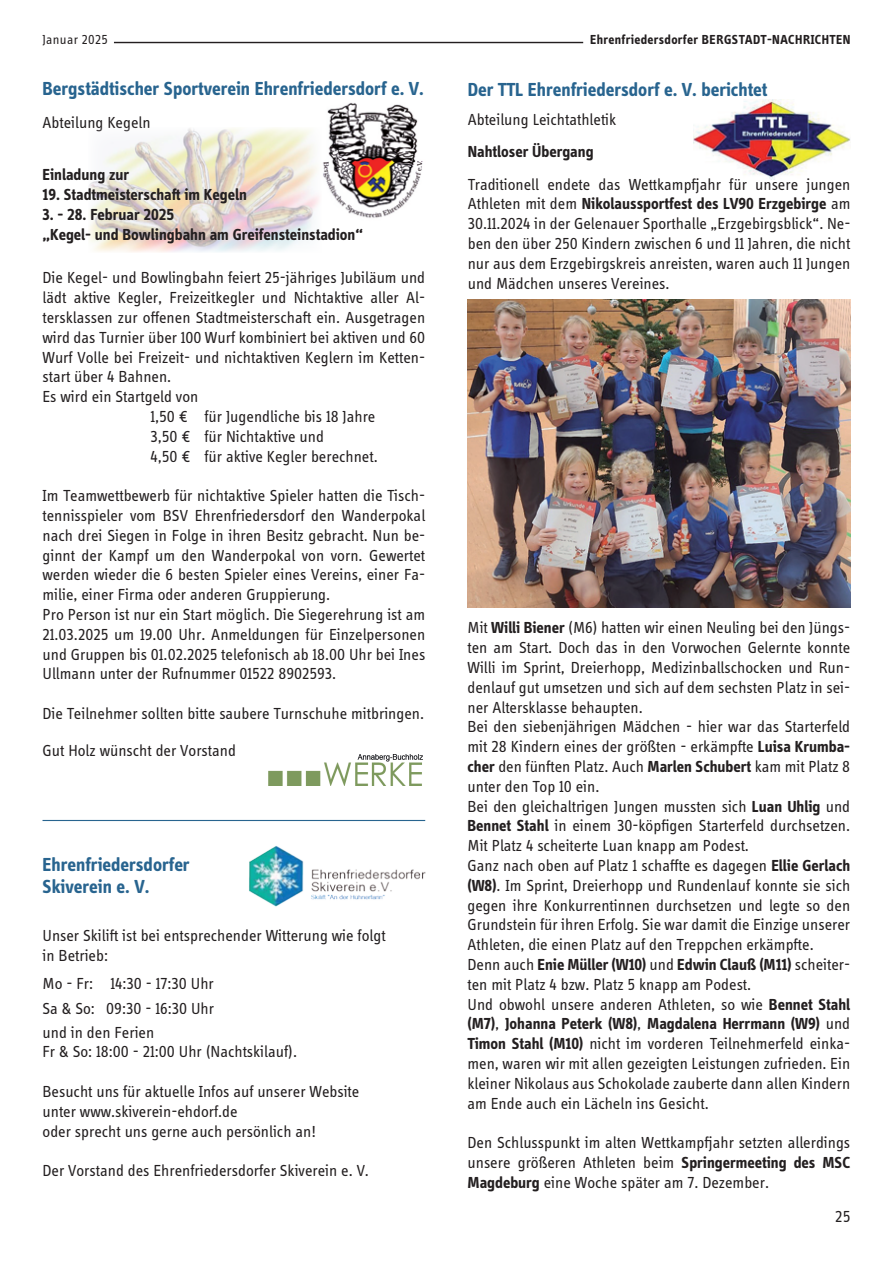
<style>
.page{position:relative;width:893px;height:1263px;background:#fff}
.page>*{position:absolute;margin:0;border:0;box-sizing:border-box;transform-origin:0 0}
.Mengentext_normal{font:700 19.5px "Info Display Pro";color:#28648f}
.Mengentext_normal-2{font:16.5px/19.8px "Info Display Pro";color:#231f20;text-align:justify}
.Mengentext_normal-3{font:700 16.5px "Info Display Pro";color:#231f20}
.t1{font:700 13.5px "Info Display Pro";letter-spacing:.03em;color:#231f20}
.t2{font:13.5px "Info Display Pro";letter-spacing:.025em;color:#231f20}
.s1{color:#fff}
.s2{font-weight:700}
</style>
<div class="page">
<hr style="left:114px;top:42px;width:469px;height:1px;background:#231f20">
<img style="left:694px;top:99px;width:156px;height:80px">
<img style="left:323px;top:103px;width:100px;height:115px">
<img style="left:268px;top:755px;width:155px;height:30px">
<img style="left:89px;top:128px;width:230px;height:124px">
<hr style="left:43px;top:820px;width:382px;height:1px;background:#28648f">
<img style="left:249px;top:846px;width:176px;height:61px">
<img style="left:468px;top:300px;width:382px;height:307px">
<p class="t2" style="left:43px;top:31px;width:67px">Januar 2025</p>
<p class="t1" style="left:590px;top:31px;width:262px">Ehrenfriedersdorfer BERGSTADT-NACHRICHTEN</p>
<p class="Mengentext_normal" style="left:43px;top:77px;width:383px">Bergstädtischer Sportverein Ehrenfriedersdorf e. V.</p>
<p class="Mengentext_normal-2" style="left:43px;top:112px;width:110px">Abteilung Kegeln</p>
<p class="Mengentext_normal-3" style="left:43px;top:165px;width:88px">Einladung zur</p>
<p class="Mengentext_normal-3" style="left:43px;top:184px;width:206px">19. Stadtmeisterschaft im Kegeln</p>
<p class="Mengentext_normal-3" style="left:43px;top:204px;width:133px">3. - 28. Februar 2025</p>
<p class="Mengentext_normal-3" style="left:43px;top:224px;width:322px">„Kegel- und Bowlingbahn am Greifensteinstadion“</p>
<p class="Mengentext_normal-2" style="left:43px;top:268px;width:384px">Die Kegel- und Bowlingbahn feiert 25-jähriges Jubiläum und lädt aktive Kegler, Freizeitkegler und Nichtaktive aller Al&shy;tersklassen zur offenen Stadtmeisterschaft ein. Ausgetragen wird das Turnier über 100 Wurf kombiniert bei aktiven und 60<br>Wurf Volle bei Freizeit- und nichtaktiven Keglern im Ketten&shy;start über 4 Bahnen.</p>
<p class="Mengentext_normal-2" style="left:43px;top:386px;width:157px">Es wird ein Startgeld von</p>
<p class="Mengentext_normal-2" style="left:151px;top:406px;width:226px">1,50 € für Jugendliche bis 18 Jahre</p>
<p class="Mengentext_normal-2" style="left:151px;top:426px;width:175px">3,50 € für Nichtaktive und</p>
<p class="Mengentext_normal-2" style="left:151px;top:446px;width:229px">4,50 € für aktive Kegler berechnet.</p>
<p class="Mengentext_normal-2" style="left:43px;top:485px;width:384px">Im Teamwettbewerb für nichtaktive Spieler hatten die Tisch&shy;tennisspieler vom BSV Ehrenfriedersdorf den Wanderpokal nach drei Siegen in Folge in ihren Besitz gebracht. Nun be&shy;ginnt der Kampf um den Wanderpokal von vorn. Gewertet werden wieder die 6 besten Spieler eines Vereins, einer Fa&shy;milie, einer Firma oder anderen Gruppierung.</p>
<p class="Mengentext_normal-2" style="left:43px;top:604px;width:384px">Pro Person ist nur ein Start möglich. Die Siegerehrung ist am 21.03.2025 um 19.00 Uhr. Anmeldungen für Einzelpersonen und Gruppen bis 01.02.2025 telefonisch ab 18.00 Uhr bei Ines Ullmann unter der Rufnummer 01522 8902593.</p>
<p class="Mengentext_normal-2" style="left:43px;top:703px;width:383px">Die Teilnehmer sollten bitte saubere Turnschuhe mitbringen.</p>
<p class="Mengentext_normal-2" style="left:43px;top:740px;width:195px">Gut Holz wünscht der Vorstand</p>
<p class="Mengentext_normal" style="left:43px;top:852px;width:149px">Ehrenfriedersdorfer</p>
<p class="Mengentext_normal" style="left:43px;top:875px;width:108px">Skiverein e. V.</p>
<p class="Mengentext_normal-2" style="left:43px;top:925px;width:345px">Unser Skilift ist bei entsprechender Witterung wie folgt</p>
<p class="Mengentext_normal-2" style="left:43px;top:945px;width:67px">in Betrieb:</p>
<p class="Mengentext_normal-2" style="left:43px;top:973px;width:173px">Mo - Fr: <span class="s1">.</span>14:30 - 17:30 Uhr</p>
<p class="Mengentext_normal-2" style="left:43px;top:998px;width:173px">Sa &amp; So: 09:30 - 16:30 Uhr</p>
<p class="Mengentext_normal-2" style="left:43px;top:1022px;width:113px">und in den Ferien</p>
<p class="Mengentext_normal-2" style="left:43px;top:1041px;width:256px">Fr &amp; So: 18:00 - 21:00 Uhr (Nachtskilauf).</p>
<p class="Mengentext_normal-2" style="left:43px;top:1081px;width:318px">Besucht uns für aktuelle Infos auf unserer Website</p>
<p class="Mengentext_normal-2" style="left:43px;top:1101px;width:197px">unter www.skiverein-ehdorf.de</p>
<p class="Mengentext_normal-2" style="left:43px;top:1121px;width:275px">oder sprecht uns gerne auch persönlich an!</p>
<p class="Mengentext_normal-2" style="left:43px;top:1160px;width:328px">Der Vorstand des Ehrenfriedersdorfer Skiverein e. V.</p>
<p class="Mengentext_normal" style="left:468px;top:78px;width:301px">Der TTL Ehrenfriedersdorf e. V. berichtet</p>
<p class="Mengentext_normal-2" style="left:468px;top:109px;width:150px">Abteilung Leichtathletik</p>
<p class="Mengentext_normal-3" style="left:468px;top:142px;width:127px">Nahtloser Übergang</p>
<p class="Mengentext_normal-2" style="left:468px;top:174px;width:384px">Traditionell endete das Wettkampfjahr für unsere jungen Athleten mit dem <span class="s2">Nikolaussportfest des LV90 Erzgebirge</span> am 30.11.2024 in der Gelenauer Sporthalle „Erzgebirgsblick“. Ne&shy;ben den über 250 Kindern zwischen 6 und 11 Jahren, die nicht nur aus dem Erzgebirgskreis anreisten, waren auch 11 Jungen und Mädchen unseres Vereines.</p>
<p class="Mengentext_normal-2" style="left:467px;top:617px;width:384px">Mit <span class="s2">Willi Biener</span> (M6) hatten wir einen Neuling bei den Jüngs&shy;ten am Start. Doch das in den Vorwochen Gelernte konnte Willi im Sprint, Dreierhopp, Medizinballschocken und Run&shy;denlauf gut umsetzen und sich auf dem sechsten Platz in sei&shy;ner Altersklasse behaupten.</p>
<p class="Mengentext_normal-2" style="left:467px;top:716px;width:384px">Bei den siebenjährigen Mädchen - hier war das Starterfeld mit 28 Kindern eines der größten - erkämpfte <span class="s2">Luisa Krumba&shy;cher</span> den fünften Platz. Auch <span class="s2">Marlen Schubert</span> kam mit Platz 8 unter den Top 10 ein.</p>
<p class="Mengentext_normal-2" style="left:467px;top:796px;width:384px">Bei den gleichaltrigen Jungen mussten sich <span class="s2">Luan Uhlig</span> und <span class="s2">Bennet Stahl</span> in einem 30-köpfigen Starterfeld durchsetzen.<br>Mit Platz 4 scheiterte Luan knapp am Podest.</p>
<p class="Mengentext_normal-2" style="left:467px;top:855px;width:384px">Ganz nach oben auf Platz 1 schaffte es dagegen <span class="s2">Ellie Gerlach (W8)</span>. Im Sprint, Dreierhopp und Rundenlauf konnte sie sich gegen ihre Konkurrentinnen durchsetzen und legte so den Grundstein für ihren Erfolg. Sie war damit die Einzige unserer Athleten, die einen Platz auf den Treppchen erkämpfte.</p>
<p class="Mengentext_normal-2" style="left:467px;top:954px;width:384px">Denn auch <span class="s2">Enie Müller (W10)</span> und <span class="s2">Edwin Clauß (M11)</span> scheiter&shy;ten mit Platz 4 bzw. Platz 5 knapp am Podest.</p>
<p class="Mengentext_normal-2" style="left:467px;top:994px;width:384px">Und obwohl unsere anderen Athleten, so wie <span class="s2">Bennet Stahl (M7)</span>, <span class="s2">Johanna Peterk (W8)</span>, <span class="s2">Magdalena Herrmann (W9)</span> und <span class="s2">Timon Stahl (M10)</span> nicht im vorderen Teilnehmerfeld einka&shy;men, waren wir mit allen gezeigten Leistungen zufrieden. Ein kleiner Nikolaus aus Schokolade zauberte dann allen Kindern am Ende auch ein Lächeln ins Gesicht.</p>
<p class="Mengentext_normal-2" style="left:467px;top:1132px;width:384px">Den Schlusspunkt im alten Wettkampfjahr setzten allerdings unsere größeren Athleten beim <span class="s2">Springermeeting des MSC Magdeburg</span> eine Woche später am 7. Dezember.</p>
<p class="Mengentext_normal-2" style="left:835px;top:1206px;width:17px">25</p>
</div>
